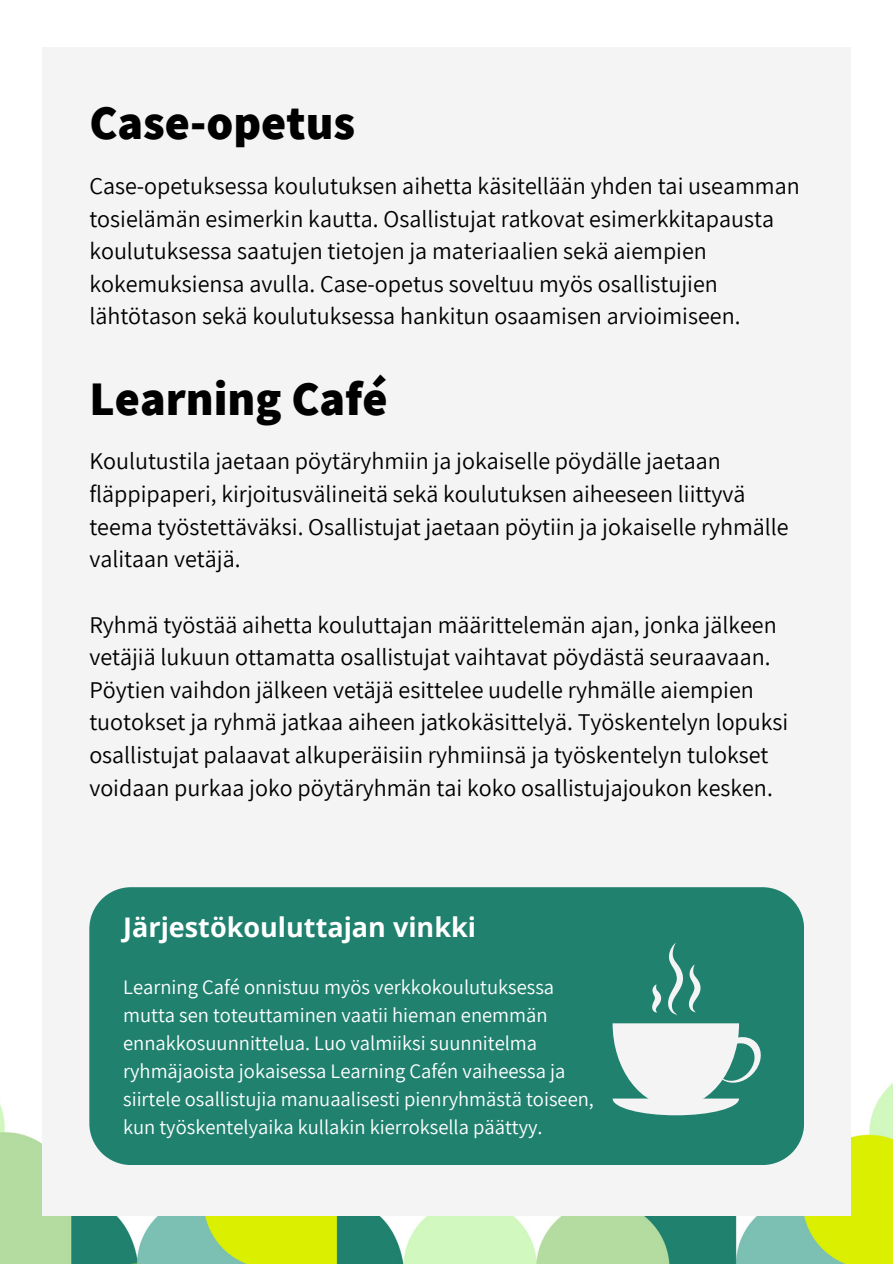
<style>
.page{position:relative;width:893px;height:1264px;background:#fff}
.page>*{position:absolute;margin:0;border:0;box-sizing:border-box;transform-origin:0 0}
.t1{font:800 48px "Assistant";color:#000}
.t2{font:700 27px "Open Sans";color:#fff}
.t3{font:24px/32.7px "Assistant";color:#000}
.t4{font:20.55px/28.2px "Assistant";color:#fff}
</style>
<div class="page">
<img style="left:0;top:672px;width:892px;height:591px">
<div style="left:42px;top:48px;width:808px;height:1167px;background:#f4f4f4"></div>
<div style="left:89px;top:887px;width:715px;height:277px;background:#20816f"></div>
<svg style="left:612px;top:1023px;width:151px;height:92px"></svg>
<svg style="left:668px;top:943px;width:15px;height:72px"></svg>
<svg style="left:689px;top:964px;width:11px;height:48px"></svg>
<svg style="left:652px;top:984px;width:9px;height:28px"></svg>
<p class="t1" style="left:89px;top:90px;width:267px">Case-opetus</p>
<p class="t3" style="left:89px;top:169px;width:711px">Case-opetuksessa koulutuksen aihetta käsitellään yhden tai useamman tosielämän esimerkin kautta. Osallistujat ratkovat esimerkkitapausta koulutuksessa saatujen tietojen ja materiaalien sekä aiempien kokemuksiensa avulla. Case-opetus soveltuu myös osallistujien lähtötason sekä koulutuksessa hankitun osaamisen arvioimiseen.</p>
<p class="t1" style="left:89px;top:365px;width:300px">Learning Café</p>
<p class="t3" style="left:89px;top:444px;width:701px">Koulutustila jaetaan pöytäryhmiin ja jokaiselle pöydälle jaetaan fläppipaperi, kirjoitusvälineitä sekä koulutuksen aiheeseen liittyvä teema työstettäväksi. Osallistujat jaetaan pöytiin ja jokaiselle ryhmälle valitaan vetäjä.</p>
<p class="t3" style="left:89px;top:607px;width:700px">Ryhmä työstää aihetta kouluttajan määrittelemän ajan, jonka jälkeen vetäjiä lukuun ottamatta osallistujat vaihtavat pöydästä seuraavaan.<br>Pöytien vaihdon jälkeen vetäjä esittelee uudelle ryhmälle aiempien tuotokset ja ryhmä jatkaa aiheen jatkokäsittelyä. Työskentelyn lopuksi osallistujat palaavat alkuperäisiin ryhmiinsä ja työskentelyn tulokset voidaan purkaa joko pöytäryhmän tai koko osallistujajoukon kesken.</p>
<p class="t2" style="left:123px;top:908px;width:354px">Järjestökouluttajan vinkki</p>
<p class="t4" style="left:123px;top:972px;width:472px">Learning Café onnistuu myös verkkokoulutuksessa mutta sen toteuttaminen vaatii hieman enemmän ennakkosuunnittelua. Luo valmiiksi suunnitelma ryhmäjaoista jokaisessa Learning Cafén vaiheessa ja siirtele osallistujia manuaalisesti pienryhmästä toiseen, kun työskentelyaika kullakin kierroksella päättyy.</p>
</div>
